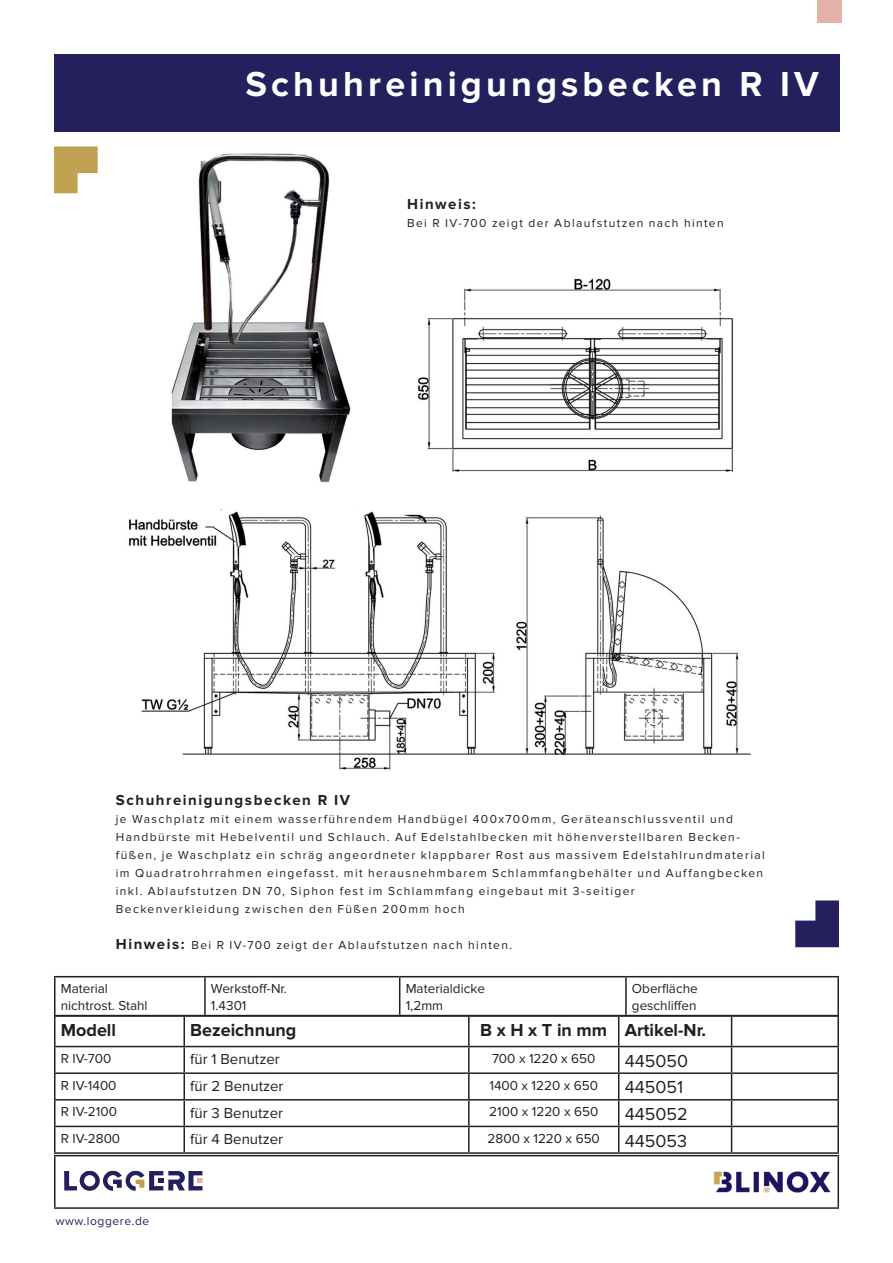
<style>
.page{position:relative;width:893px;height:1263px;background:#fff}
.page>*{position:absolute;margin:0;border:0;box-sizing:border-box;transform-origin:0 0}
.t1{font:700 36px "Proxima Nova";letter-spacing:.115em;color:#fff}
.t2{font:700 18px "Proxima Nova";color:#231f20}
.t3{font:18px "Proxima Nova";color:#231f20}
.t4{font:15px "Proxima Nova";color:#231f20}
.t5{font:700 15px "Proxima Nova";letter-spacing:.1em;color:#231f20}
.t6{font:13.5px/16.2px "Proxima Nova";color:#231f20}
.t7{font:12px/18px "Proxima Nova";letter-spacing:.115em;color:#231f20}
.t8{font:12px "Proxima Nova";letter-spacing:.05em;color:#24205e}
.s1{font-weight:700;font-size:15px}
</style>
<div class="page">
<img style="left:129px;top:153px;width:622px;height:617px">
<div style="left:54px;top:54px;width:785px;height:77px;background:#24205e"></div>
<hr style="left:54px;top:1155px;width:785px;height:1px;background:#231f20">
<hr style="left:54px;top:1156px;width:2px;height:51px;background:#231f20">
<hr style="left:54px;top:1207px;width:785px;height:2px;background:#231f20">
<svg style="left:795px;top:900px;width:44px;height:47px"></svg>
<svg style="left:54px;top:146px;width:44px;height:47px"></svg>
<svg style="left:64px;top:1171px;width:139px;height:20px"></svg>
<img style="left:703px;top:1136px;width:136px;height:73px">
<hr style="left:54px;top:1015px;width:130px;height:2px;background:#231f20">
<hr style="left:54px;top:1017px;width:2px;height:29px;background:#231f20">
<hr style="left:184px;top:1015px;width:285px;height:2px;background:#231f20">
<hr style="left:469px;top:1015px;width:150px;height:2px;background:#231f20">
<hr style="left:468px;top:1017px;width:2px;height:29px;background:#231f20">
<hr style="left:619px;top:1015px;width:113px;height:2px;background:#231f20">
<hr style="left:732px;top:1015px;width:107px;height:2px;background:#231f20">
<hr style="left:837px;top:1017px;width:2px;height:29px;background:#231f20">
<hr style="left:54px;top:1046px;width:130px;height:1px;background:#231f20">
<hr style="left:54px;top:1047px;width:2px;height:25px;background:#231f20">
<hr style="left:184px;top:1046px;width:285px;height:1px;background:#231f20">
<hr style="left:469px;top:1046px;width:150px;height:1px;background:#231f20">
<hr style="left:468px;top:1047px;width:2px;height:25px;background:#231f20">
<hr style="left:619px;top:1046px;width:113px;height:1px;background:#231f20">
<hr style="left:732px;top:1046px;width:107px;height:1px;background:#231f20">
<hr style="left:837px;top:1047px;width:2px;height:25px;background:#231f20">
<hr style="left:54px;top:1072px;width:130px;height:2px;background:#231f20">
<hr style="left:54px;top:1074px;width:2px;height:25px;background:#231f20">
<hr style="left:184px;top:1072px;width:285px;height:2px;background:#231f20">
<hr style="left:469px;top:1072px;width:150px;height:2px;background:#231f20">
<hr style="left:468px;top:1074px;width:2px;height:25px;background:#231f20">
<hr style="left:619px;top:1072px;width:113px;height:2px;background:#231f20">
<hr style="left:732px;top:1072px;width:107px;height:2px;background:#231f20">
<hr style="left:837px;top:1074px;width:2px;height:25px;background:#231f20">
<hr style="left:54px;top:1099px;width:130px;height:1px;background:#231f20">
<hr style="left:54px;top:1100px;width:2px;height:26px;background:#231f20">
<hr style="left:184px;top:1099px;width:285px;height:1px;background:#231f20">
<hr style="left:469px;top:1099px;width:150px;height:1px;background:#231f20">
<hr style="left:468px;top:1100px;width:2px;height:26px;background:#231f20">
<hr style="left:619px;top:1099px;width:113px;height:1px;background:#231f20">
<hr style="left:732px;top:1099px;width:107px;height:1px;background:#231f20">
<hr style="left:837px;top:1100px;width:2px;height:26px;background:#231f20">
<hr style="left:54px;top:1126px;width:130px;height:1px;background:#231f20">
<hr style="left:54px;top:1127px;width:2px;height:25px;background:#231f20">
<hr style="left:184px;top:1126px;width:285px;height:1px;background:#231f20">
<svg style="left:184px;top:1017px;width:1px;height:135px"></svg>
<hr style="left:469px;top:1126px;width:150px;height:1px;background:#231f20">
<hr style="left:468px;top:1127px;width:2px;height:25px;background:#231f20">
<hr style="left:619px;top:1126px;width:113px;height:1px;background:#231f20">
<svg style="left:618px;top:1017px;width:1px;height:135px"></svg>
<hr style="left:732px;top:1126px;width:107px;height:1px;background:#231f20">
<svg style="left:731px;top:1017px;width:1px;height:135px"></svg>
<hr style="left:837px;top:1127px;width:2px;height:25px;background:#231f20">
<hr style="left:54px;top:1152px;width:130px;height:2px;background:#231f20">
<hr style="left:184px;top:1152px;width:285px;height:2px;background:#231f20">
<hr style="left:469px;top:1152px;width:150px;height:2px;background:#231f20">
<hr style="left:619px;top:1152px;width:113px;height:2px;background:#231f20">
<hr style="left:732px;top:1152px;width:107px;height:2px;background:#231f20">
<hr style="left:54px;top:976px;width:151px;height:1px;background:#231f20">
<hr style="left:54px;top:977px;width:2px;height:38px;background:#231f20">
<hr style="left:205px;top:976px;width:195px;height:1px;background:#231f20">
<hr style="left:204px;top:977px;width:2px;height:38px;background:#231f20">
<hr style="left:400px;top:976px;width:226px;height:1px;background:#231f20">
<hr style="left:399px;top:977px;width:1px;height:38px;background:#231f20">
<hr style="left:626px;top:976px;width:213px;height:1px;background:#231f20">
<hr style="left:625px;top:977px;width:2px;height:38px;background:#231f20">
<hr style="left:837px;top:977px;width:2px;height:38px;background:#231f20">
<div style="left:817px;top:0;width:25px;height:22px;background:#e4b2a8"></div>
<p class="t1" style="left:245px;top:63px;width:575px">Schuhreinigungsbecken R IV</p>
<p class="t5" style="left:407px;top:195px;width:70px">Hinweis:</p>
<p class="t7" style="left:407px;top:214px;width:318px">Bei R IV-700 zeigt der Ablaufstutzen nach hinten</p>
<p class="t5" style="left:116px;top:791px;width:236px">Schuhreinigungsbecken R IV</p>
<p class="t7" style="left:116px;top:810px;width:650px">je Waschplatz mit einem wasserführendem Handbügel 400x700mm, Geräteanschlussventil und Handbürste mit Hebelventil und Schlauch. Auf Edelstahlbecken mit höhenverstellbaren Becken&shy;füßen, je Waschplatz ein schräg angeordneter klappbarer Rost aus massivem Edelstahlrundmaterial im Quadratrohrrahmen eingefasst. mit herausnehmbarem Schlammfangbehälter und Auffangbecken inkl. Ablaufstutzen DN 70, Siphon fest im Schlammfang eingebaut mit 3-seitiger<br>Beckenverkleidung zwischen den Füßen 200mm hoch</p>
<p class="t7" style="left:116px;top:936px;width:398px"><span class="s1">Hinweis:</span> Bei R IV-700 zeigt der Ablaufstutzen nach hinten.</p>
<p class="t6" style="left:61px;top:981px;width:88px">Material nichtrost. Stahl</p>
<p class="t6" style="left:211px;top:981px;width:78px">Werkstoff-Nr.<br>1.4301</p>
<p class="t6" style="left:406px;top:981px;width:81px">Materialdicke<br>1,2mm</p>
<p class="t6" style="left:632px;top:981px;width:67px">Oberfläche geschliffen</p>
<p class="t2" style="left:61px;top:1020px;width:57px">Modell</p>
<p class="t2" style="left:190px;top:1020px;width:108px">Bezeichnung</p>
<p class="t2" style="left:480px;top:1020px;width:227px">B x H x T in mm Artikel-Nr.</p>
<p class="t6" style="left:61px;top:1051px;width:52px">R IV-700</p>
<p class="t4" style="left:190px;top:1051px;width:91px">für 1 Benutzer</p>
<p class="t6" style="left:492px;top:1051px;width:105px">700 x 1220 x 650</p>
<p class="t3" style="left:625px;top:1050px;width:65px">445050</p>
<p class="t6" style="left:61px;top:1077px;width:57px">R IV-1400</p>
<p class="t4" style="left:190px;top:1077px;width:95px">für 2 Benutzer</p>
<p class="t6" style="left:489px;top:1077px;width:110px">1400 x 1220 x 650</p>
<p class="t3" style="left:625px;top:1077px;width:60px">445051</p>
<p class="t6" style="left:61px;top:1104px;width:58px">R IV-2100</p>
<p class="t4" style="left:190px;top:1104px;width:94px">für 3 Benutzer</p>
<p class="t6" style="left:489px;top:1104px;width:111px">2100 x 1220 x 650</p>
<p class="t3" style="left:625px;top:1104px;width:64px">445052</p>
<p class="t6" style="left:61px;top:1131px;width:61px">R IV-2800</p>
<p class="t4" style="left:190px;top:1131px;width:94px">für 4 Benutzer</p>
<p class="t6" style="left:488px;top:1131px;width:114px">2800 x 1220 x 650</p>
<p class="t3" style="left:625px;top:1130px;width:64px">445053</p>
<p class="t8" style="left:56px;top:1214px;width:95px">www.loggere.de</p>
</div>
